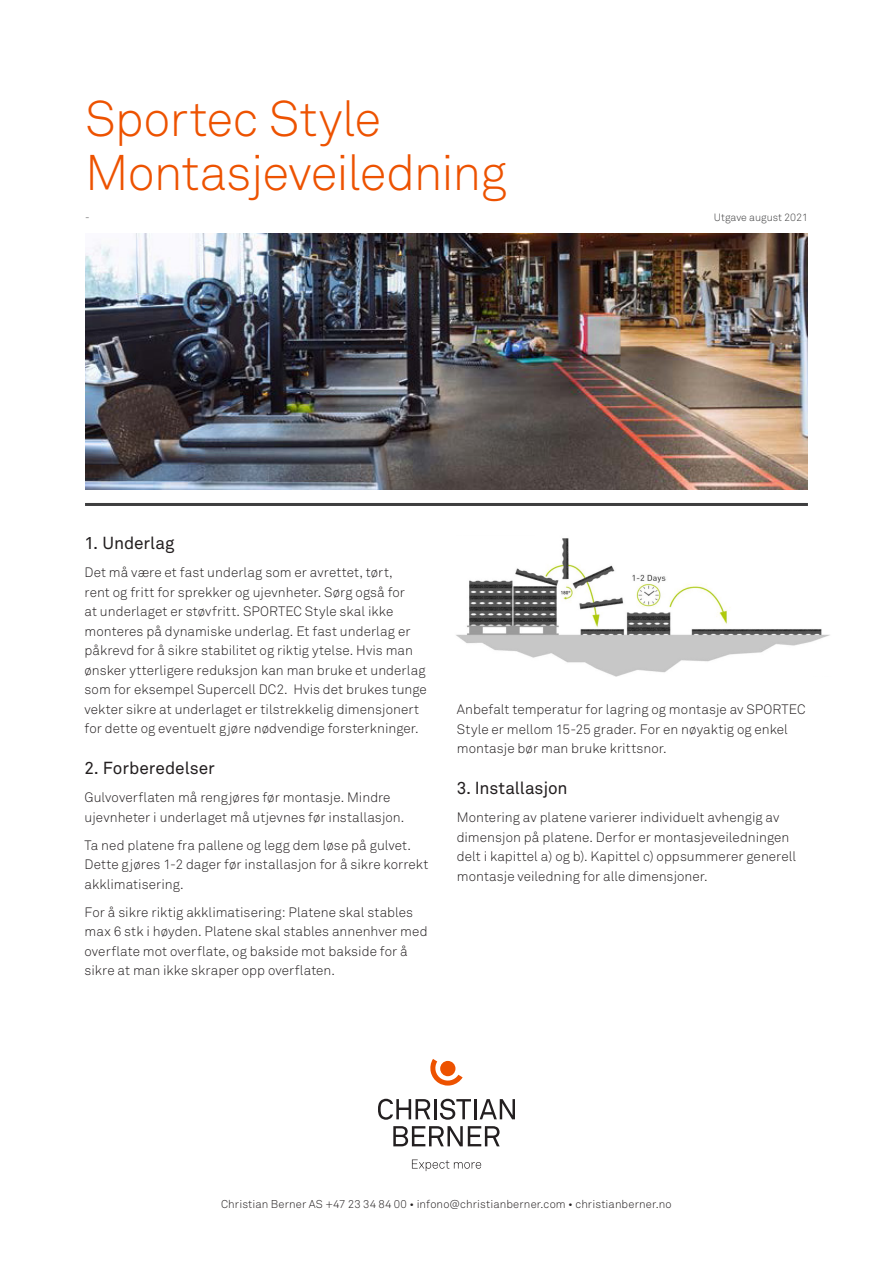
<style>
.page{position:relative;width:893px;height:1263px;background:#fff}
.page>*{position:absolute;margin:0;border:0;box-sizing:border-box;transform-origin:0 0}
.t1{font:49.5px "Akkurat Light Pro";letter-spacing:-.02em;color:#ed5200}
.Mellanrubrik_2{font:17.25px "Akkurat Pro";letter-spacing:-.005em;color:#231f20}
.Brödtext{font:13.5px/19.5px "Akkurat Light Pro";letter-spacing:.005em;color:#231f20}
.t2{font:11.25px "Akkurat Light Pro";letter-spacing:.015em;color:#231f20}
.t3{font:10.5px "Akkurat Light Pro";color:#3e3e3f}
</style>
<div class="page">
<svg style="left:412px;top:1159px;width:69px;height:12px"></svg>
<svg style="left:430px;top:1059px;width:33px;height:26px"></svg>
<svg style="left:378px;top:1099px;width:52px;height:21px"></svg>
<hr style="left:434px;top:1099px;width:2px;height:20px;background:#231f20">
<svg style="left:440px;top:1099px;width:31px;height:21px"></svg>
<hr style="left:474px;top:1099px;width:3px;height:20px;background:#231f20">
<svg style="left:480px;top:1099px;width:35px;height:20px"></svg>
<svg style="left:393px;top:1126px;width:107px;height:20px"></svg>
<img style="left:85px;top:234px;width:723px;height:255px">
<hr style="left:85px;top:503px;width:723px;height:3px;background:#3e3e3f">
<img style="left:456px;top:538px;width:374px;height:139px">
<p class="t1" style="left:85px;top:89px;width:298px">Sportec Style</p>
<p class="t1" style="left:85px;top:143px;width:423px">Montasjeveiledning</p>
<p class="t3" style="left:85px;top:211px;width:6px">-</p>
<p class="t3" style="left:714px;top:211px;width:96px">Utgave august 2021</p>
<p class="Mellanrubrik_2" style="left:85px;top:533px;width:91px">1. Underlag</p>
<p class="Brödtext" style="left:85px;top:563px;width:344px">Det må være et fast underlag som er avrettet, tørt,<br>rent og fritt for sprekker og ujevnheter. Sørg også for<br>at underlaget er støvfritt. SPORTEC Style skal ikke monteres på dynamiske underlag. Et fast underlag er påkrevd for å sikre stabilitet og riktig ytelse. Hvis man ønsker ytterligere reduksjon kan man bruke et underlag som for eksempel Supercell DC2. Hvis det brukes tunge vekter sikre at underlaget er tilstrekkelig dimensjonert for dette og eventuelt gjøre nødvendige forsterkninger.</p>
<p class="Mellanrubrik_2" style="left:85px;top:758px;width:132px">2. Forberedelser</p>
<p class="Brödtext" style="left:85px;top:788px;width:321px">Gulvoverflaten må rengjøres før montasje. Mindre ujevnheter i underlaget må utjevnes før installasjon.</p>
<p class="Brödtext" style="left:85px;top:835px;width:346px">Ta ned platene fra pallene og legg dem løse på gulvet.<br>Dette gjøres 1-2 dager før installasjon for å sikre korrekt akklimatisering.</p>
<p class="Brödtext" style="left:85px;top:902px;width:345px">For å sikre riktig akklimatisering: Platene skal stables max 6 stk i høyden. Platene skal stables annenhver med overflate mot overflate, og bakside mot bakside for å sikre at man ikke skraper opp overflaten.</p>
<p class="Brödtext" style="left:457px;top:700px;width:350px">Anbefalt temperatur for lagring og montasje av SPORTEC<br>Style er mellom 15-25 grader. For en nøyaktig og enkel montasje bør man bruke krittsnor.</p>
<p class="Mellanrubrik_2" style="left:457px;top:778px;width:112px">3. Installasjon</p>
<p class="Brödtext" style="left:457px;top:808px;width:341px">Montering av platene varierer individuelt avhengig av dimensjon på platene. Derfor er montasjeveiledningen delt i kapittel a) og b). Kapittel c) oppsummerer generell montasje veiledning for alle dimensjoner.</p>
<p class="t2" style="left:221px;top:1197px;width:452px">Christian Berner AS +47 23 34 84 00 • infono@christianberner.com • christianberner.no</p>
</div>
